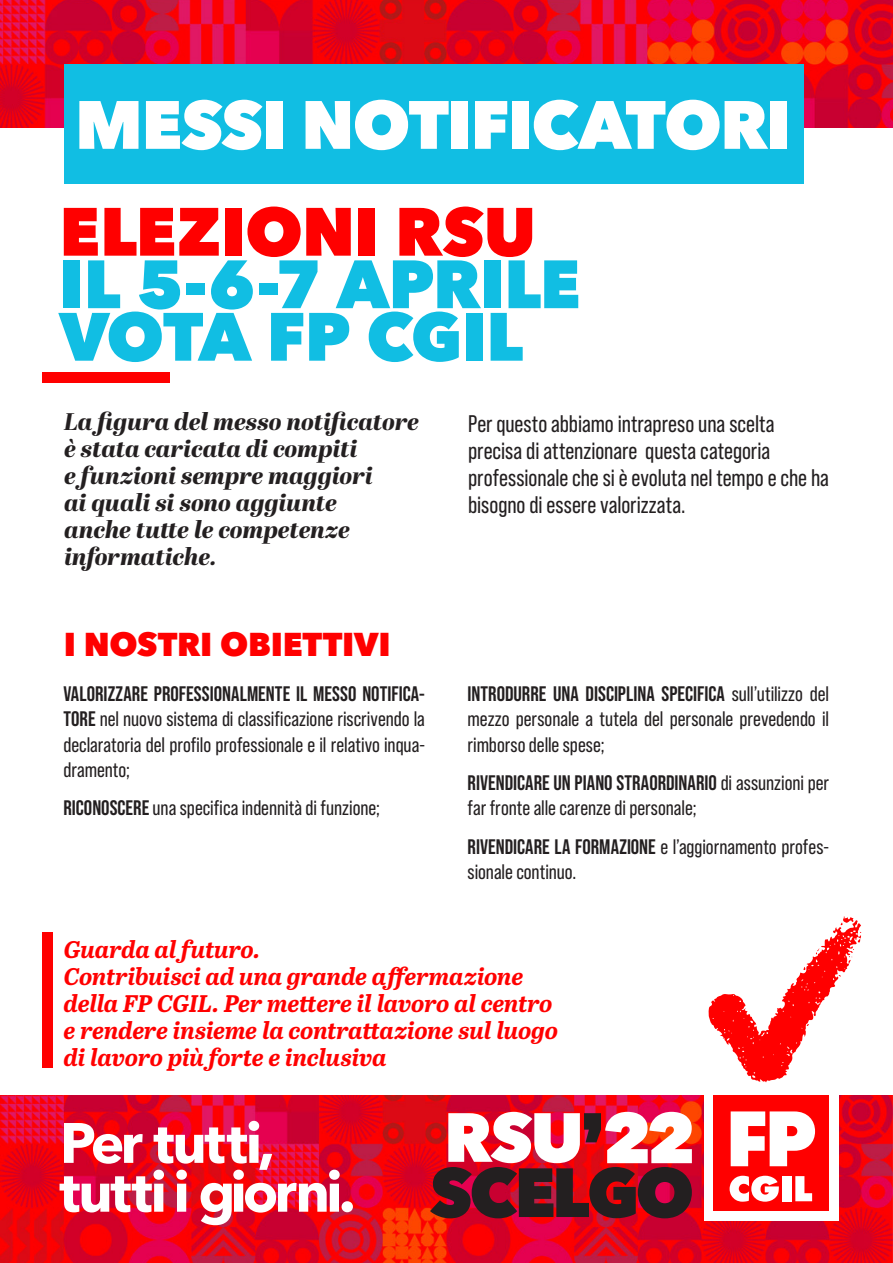
<style>
.page{position:relative;width:893px;height:1263px;background:#fff}
.page>*{position:absolute;margin:0;border:0;box-sizing:border-box;transform-origin:0 0}
.t1{font:800 67.5px/52.5px "Avenir Next";letter-spacing:-.015em;color:#11bee3}
.t2{font:800 67.5px "Avenir Next";letter-spacing:-.025em;color:#fff}
.t3{font:800 67.5px "Avenir Next";letter-spacing:-.01em;color:#f00}
.t4{font:800 33px "Avenir Next";letter-spacing:-.005em;color:#f00}
.t5{font:italic 700 24px/27px "Abril Text";letter-spacing:-.005em;color:#f00}
.t6{font:24px/27px "Bebas Neue Pro";color:#231f20}
.t7{font:italic 800 24px/27px "Abril Display";letter-spacing:-.005em;color:#231f20}
.t8{font:21px/25.5px "Bebas Neue Pro";color:#231f20;text-align:justify}
.s1{font-weight:700}
</style>
<div class="page">
<div style="left:43px;top:932px;width:10px;height:135px;background:#f00"></div>
<div style="left:43px;top:372px;width:127px;height:11px;background:#f00"></div>
<img style="left:0;top:0;width:893px;height:128px">
<img style="left:0;top:1096px;width:893px;height:167px">
<svg style="left:430px;top:1112px;width:262px;height:106px"></svg>
<div style="left:704px;top:1071px;width:134px;height:149px;background:#fff"></div>
<div style="left:713px;top:1096px;width:115px;height:115px;background:#f00"></div>
<svg style="left:730px;top:1176px;width:49px;height:26px"></svg>
<div style="left:782px;top:1176px;width:9px;height:25px;background:#fff"></div>
<svg style="left:795px;top:1176px;width:17px;height:25px"></svg>
<svg style="left:731px;top:1111px;width:84px;height:55px"></svg>
<svg style="left:708px;top:917px;width:153px;height:165px"></svg>
<svg style="left:60px;top:1121px;width:293px;height:104px"></svg>
<div style="left:64px;top:65px;width:740px;height:119px;background:#11bee3"></div>
<p class="t2" style="left:75px;top:83px;width:718px">MESSI NOTIFICATORI</p>
<h1 class="t3" style="left:59px;top:190px;width:478px">ELEZIONI RSU</h1>
<h1 class="t1" style="left:59px;top:258px;width:523px">IL 5-6-7 APRILE<br>VOTA FP CGIL</h1>
<p class="t7" style="left:64px;top:410px;width:356px">La figura del messo notificatore è stata caricata di compiti<br>e funzioni sempre maggiori<br>ai quali si sono aggiunte<br>anche tutte le competenze informatiche.</p>
<p class="t6" style="left:468px;top:410px;width:362px">Per questo abbiamo intrapreso una scelta precisa di attenzionare questa categoria professionale che si è evoluta nel tempo e che ha bisogno di essere valorizzata.</p>
<p class="t4" style="left:64px;top:624px;width:328px">I NOSTRI OBIETTIVI</p>
<p class="t8" style="left:63px;top:680px;width:363px"><span class="s1">VALORIZZARE PROFESSIONALMENTE IL MESSO NOTIFICA-TORE</span> nel nuovo sistema di classificazione riscrivendo la declaratoria del profilo professionale e il relativo inqua&shy;dramento;</p>
<p class="t8" style="left:63px;top:795px;width:318px"><span class="s1">RICONOSCERE</span> una specifica indennità di funzione;</p>
<p class="t8" style="left:468px;top:680px;width:363px"><span class="s1">INTRODURRE UNA DISCIPLINA SPECIFICA</span> sull’utilizzo del mezzo personale a tutela del personale prevedendo il rimborso delle spese;</p>
<p class="t8" style="left:468px;top:770px;width:363px"><span class="s1">RIVENDICARE UN PIANO STRAORDINARIO</span> di assunzioni per far fronte alle carenze di personale;</p>
<p class="t8" style="left:468px;top:833px;width:363px"><span class="s1">RIVENDICARE LA FORMAZIONE</span> e l’aggiornamento profes&shy;sionale continuo.</p>
<p class="t5" style="left:64px;top:935px;width:496px">Guarda al futuro.<br>Contribuisci ad una grande affermazione della FP CGIL. Per mettere il lavoro al centro e rendere insieme la contrattazione sul luogo di lavoro più forte e inclusiva</p>
</div>
